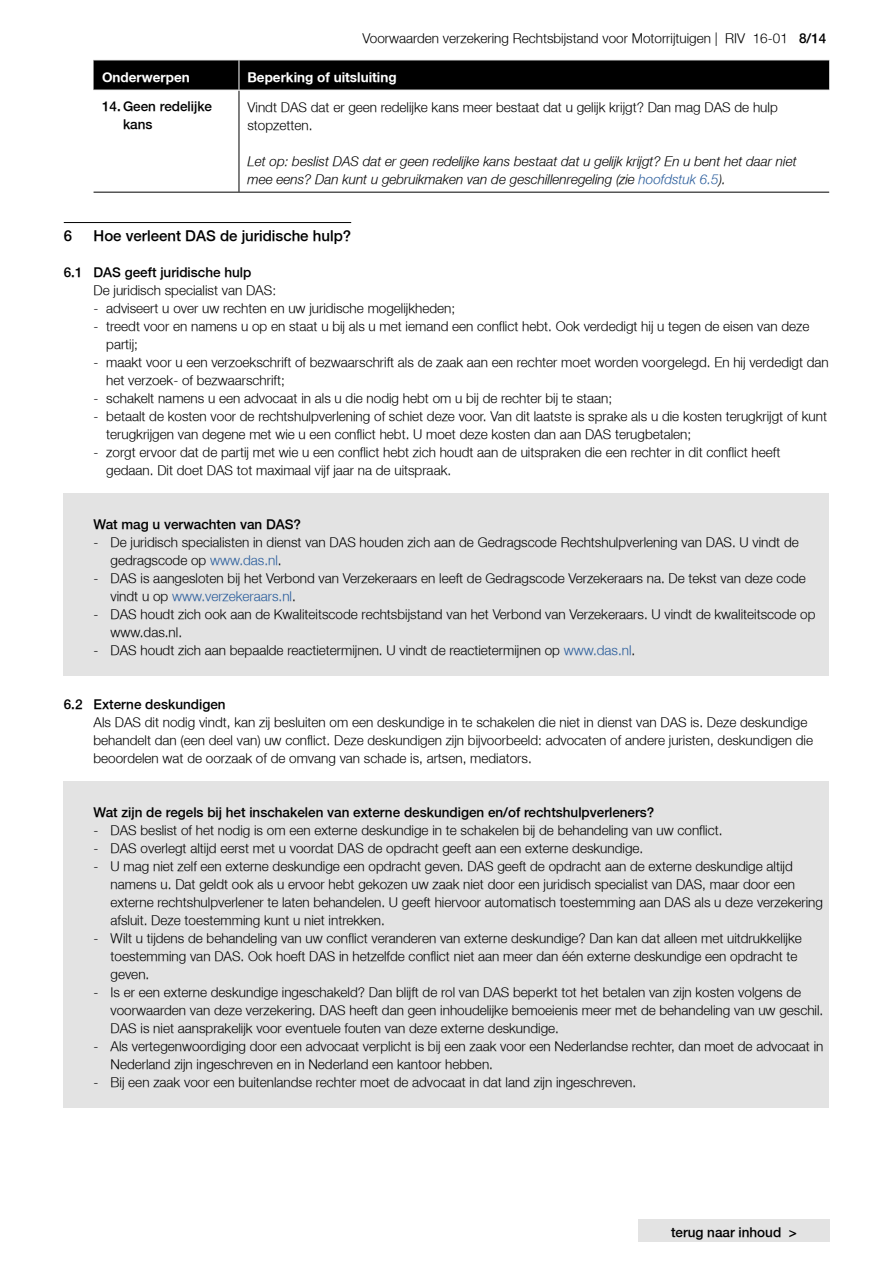
<style>
.page{position:relative;width:893px;height:1263px;background:#fff}
.page>*{position:absolute;margin:0;border:0;box-sizing:border-box;transform-origin:0 0}
.t1{font:300 15px "Fortis Helvetica";color:#000}
.t2{font:300 13.5px/18px "Fortis Helvetica";color:#000}
.t3{font:300 13.5px/18px "Fortis Helvetica";color:#000}
.t4{font:italic 300 13.5px/18px "Fortis Helvetica";color:#000}
.t5{font:700 13.5px "Fortis Helvetica";color:#fff}
.s1{font-style:inherit}
.s2{color:#275b9b}
</style>
<div class="page">
<div style="left:638px;top:1219px;width:192px;height:23px;background:#e3e3e3"></div>
<hr style="left:64px;top:222px;width:287px;height:1px;background:#000">
<div style="left:64px;top:493px;width:765px;height:20px;background:#e3e3e3"></div>
<div style="left:64px;top:511px;width:765px;height:21px;background:#e3e3e3"></div>
<div style="left:64px;top:529px;width:765px;height:38px;background:#e3e3e3"></div>
<div style="left:64px;top:565px;width:765px;height:38px;background:#e3e3e3"></div>
<div style="left:64px;top:601px;width:765px;height:38px;background:#e3e3e3"></div>
<div style="left:64px;top:637px;width:765px;height:20px;background:#e3e3e3"></div>
<div style="left:64px;top:655px;width:765px;height:20px;background:#e3e3e3"></div>
<div style="left:64px;top:781px;width:765px;height:20px;background:#e3e3e3"></div>
<div style="left:64px;top:799px;width:765px;height:21px;background:#e3e3e3"></div>
<div style="left:64px;top:817px;width:765px;height:20px;background:#e3e3e3"></div>
<div style="left:64px;top:835px;width:765px;height:20px;background:#e3e3e3"></div>
<div style="left:64px;top:853px;width:765px;height:74px;background:#e3e3e3"></div>
<div style="left:64px;top:925px;width:765px;height:56px;background:#e3e3e3"></div>
<div style="left:64px;top:979px;width:765px;height:56px;background:#e3e3e3"></div>
<div style="left:64px;top:1033px;width:765px;height:38px;background:#e3e3e3"></div>
<div style="left:64px;top:1069px;width:765px;height:20px;background:#e3e3e3"></div>
<div style="left:64px;top:1087px;width:765px;height:20px;background:#e3e3e3"></div>
<div style="left:94px;top:61px;width:735px;height:29px;background:#000"></div>
<hr style="left:94px;top:192px;width:145px;height:1px;background:#000">
<hr style="left:239px;top:90px;width:1px;height:102px;background:#000">
<hr style="left:239px;top:192px;width:590px;height:1px;background:#000">
<hr style="left:239px;top:60px;width:1px;height:30px;background:#fff">
<hr style="left:239px;top:90px;width:590px;height:1px;background:#fff">
<p class="t2" style="left:363px;top:29px;width:465px">Voorwaarden verzekering Rechtsbijstand voor Motorrijtuigen | RIV 16-01 <span class="s1">8/14</span></p>
<p class="t5" style="left:102px;top:68px;width:89px">Onderwerpen</p>
<p class="t5" style="left:247px;top:68px;width:151px">Beperking of uitsluiting</p>
<p class="t3" style="left:123px;top:98px;width:91px;text-indent:-21px">14. Geen redelijke kans</p>
<p class="t2" style="left:247px;top:98px;width:532px">Vindt DAS dat er geen redelijke kans meer bestaat dat u gelijk krijgt? Dan mag DAS de hulp stopzetten.</p>
<p class="t4" style="left:247px;top:152px;width:551px">Let op: beslist DAS dat er geen redelijke kans bestaat dat u gelijk krijgt? En u bent het daar niet mee eens? Dan kunt u gebruikmaken van de geschillenregeling (zie <span class="s2">hoofdstuk 6.5</span>).</p>
<p class="t1" style="left:64px;top:226px;width:10px">6</p>
<p class="t1" style="left:94px;top:226px;width:259px">Hoe verleent DAS de juridische hulp?</p>
<p class="t3" style="left:64px;top:263px;width:189px">6.1 DAS geeft juridische hulp</p>
<p class="t2" style="left:94px;top:281px;width:184px">De juridisch specialist van DAS:</p>
<p class="t2" style="left:94px;top:299px;width:363px">- adviseert u over uw rechten en uw juridische mogelijkheden;</p>
<p class="t2" style="left:106px;top:317px;width:705px;text-indent:-13px">- treedt voor en namens u op en staat u bij als u met iemand een conflict hebt. Ook verdedigt hij u tegen de eisen van deze partij;</p>
<p class="t2" style="left:106px;top:353px;width:724px;text-indent:-13px">- maakt voor u een verzoekschrift of bezwaarschrift als de zaak aan een rechter moet worden voorgelegd. En hij verdedigt dan het verzoek- of bezwaarschrift;</p>
<p class="t2" style="left:94px;top:389px;width:520px">- schakelt namens u een advocaat in als u die nodig hebt om u bij de rechter bij te staan;</p>
<p class="t2" style="left:106px;top:407px;width:722px;text-indent:-13px">- betaalt de kosten voor de rechtshulpverlening of schiet deze voor. Van dit laatste is sprake als u die kosten terugkrijgt of kunt terugkrijgen van degene met wie u een conflict hebt. U moet deze kosten dan aan DAS terugbetalen;</p>
<p class="t2" style="left:106px;top:443px;width:675px;text-indent:-13px">- zorgt ervoor dat de partij met wie u een conflict hebt zich houdt aan de uitspraken die een rechter in dit conflict heeft gedaan. Dit doet DAS tot maximaal vijf jaar na de uitspraak.</p>
<p class="t3" style="left:94px;top:515px;width:209px">Wat mag u verwachten van DAS?</p>
<p class="t2" style="left:111px;top:533px;width:690px;text-indent:-17px">- De juridisch specialisten in dienst van DAS houden zich aan de Gedragscode Rechtshulpverlening van DAS. U vindt de gedragscode op <span class="s2">www.das.nl</span>.</p>
<p class="t2" style="left:111px;top:569px;width:697px;text-indent:-17px">- DAS is aangesloten bij het Verbond van Verzekeraars en leeft de Gedragscode Verzekeraars na. De tekst van deze code vindt u op <span class="s2">www.verzekeraars.nl</span>.</p>
<p class="t2" style="left:111px;top:605px;width:706px;text-indent:-17px">- DAS houdt zich ook aan de Kwaliteitscode rechtsbijstand van het Verbond van Verzekeraars. U vindt de kwaliteitscode op www.das.nl.</p>
<p class="t2" style="left:94px;top:641px;width:543px">- DAS houdt zich aan bepaalde reactietermijnen. U vindt de reactietermijnen op <span class="s2">www.das.nl</span>.</p>
<p class="t3" style="left:64px;top:695px;width:163px">6.2 Externe deskundigen</p>
<p class="t2" style="left:94px;top:713px;width:721px">Als DAS dit nodig vindt, kan zij besluiten om een deskundige in te schakelen die niet in dienst van DAS is. Deze deskundige behandelt dan (een deel van) uw conflict. Deze deskundigen zijn bijvoorbeeld: advocaten of andere juristen, deskundigen die beoordelen wat de oorzaak of de omvang van schade is, artsen, mediators.</p>
<p class="t3" style="left:94px;top:803px;width:562px">Wat zijn de regels bij het inschakelen van externe deskundigen en/of rechtshulpverleners?</p>
<p class="t2" style="left:94px;top:821px;width:630px">- DAS beslist of het nodig is om een externe deskundige in te schakelen bij de behandeling van uw conflict.</p>
<p class="t2" style="left:94px;top:839px;width:551px">- DAS overlegt altijd eerst met u voordat DAS de opdracht geeft aan een externe deskundige.</p>
<p class="t2" style="left:111px;top:857px;width:714px;text-indent:-17px">- U mag niet zelf een externe deskundige een opdracht geven. DAS geeft de opdracht aan de externe deskundige altijd namens u. Dat geldt ook als u ervoor hebt gekozen uw zaak niet door een juridisch specialist van DAS, maar door een externe rechtshulpverlener te laten behandelen. U geeft hiervoor automatisch toestemming aan DAS als u deze verzekering afsluit. Deze toestemming kunt u niet intrekken.</p>
<p class="t2" style="left:111px;top:929px;width:693px;text-indent:-17px">- Wilt u tijdens de behandeling van uw conflict veranderen van externe deskundige? Dan kan dat alleen met uitdrukkelijke toestemming van DAS. Ook hoeft DAS in hetzelfde conflict niet aan meer dan één externe deskundige een opdracht te geven.</p>
<p class="t2" style="left:111px;top:983px;width:714px;text-indent:-17px">- Is er een externe deskundige ingeschakeld? Dan blijft de rol van DAS beperkt tot het betalen van zijn kosten volgens de voorwaarden van deze verzekering. DAS heeft dan geen inhoudelijke bemoeienis meer met de behandeling van uw geschil.<br>DAS is niet aansprakelijk voor eventuele fouten van deze externe deskundige.</p>
<p class="t2" style="left:111px;top:1037px;width:714px;text-indent:-17px">- Als vertegenwoordiging door een advocaat verplicht is bij een zaak voor een Nederlandse rechter, dan moet de advocaat in<br>Nederland zijn ingeschreven en in Nederland een kantoor hebben.</p>
<p class="t2" style="left:94px;top:1073px;width:544px">- Bij een zaak voor een buitenlandse rechter moet de advocaat in dat land zijn ingeschreven.</p>
<p class="t3" style="left:671px;top:1224px;width:127px">terug naar inhoud &gt;</p>
</div>
